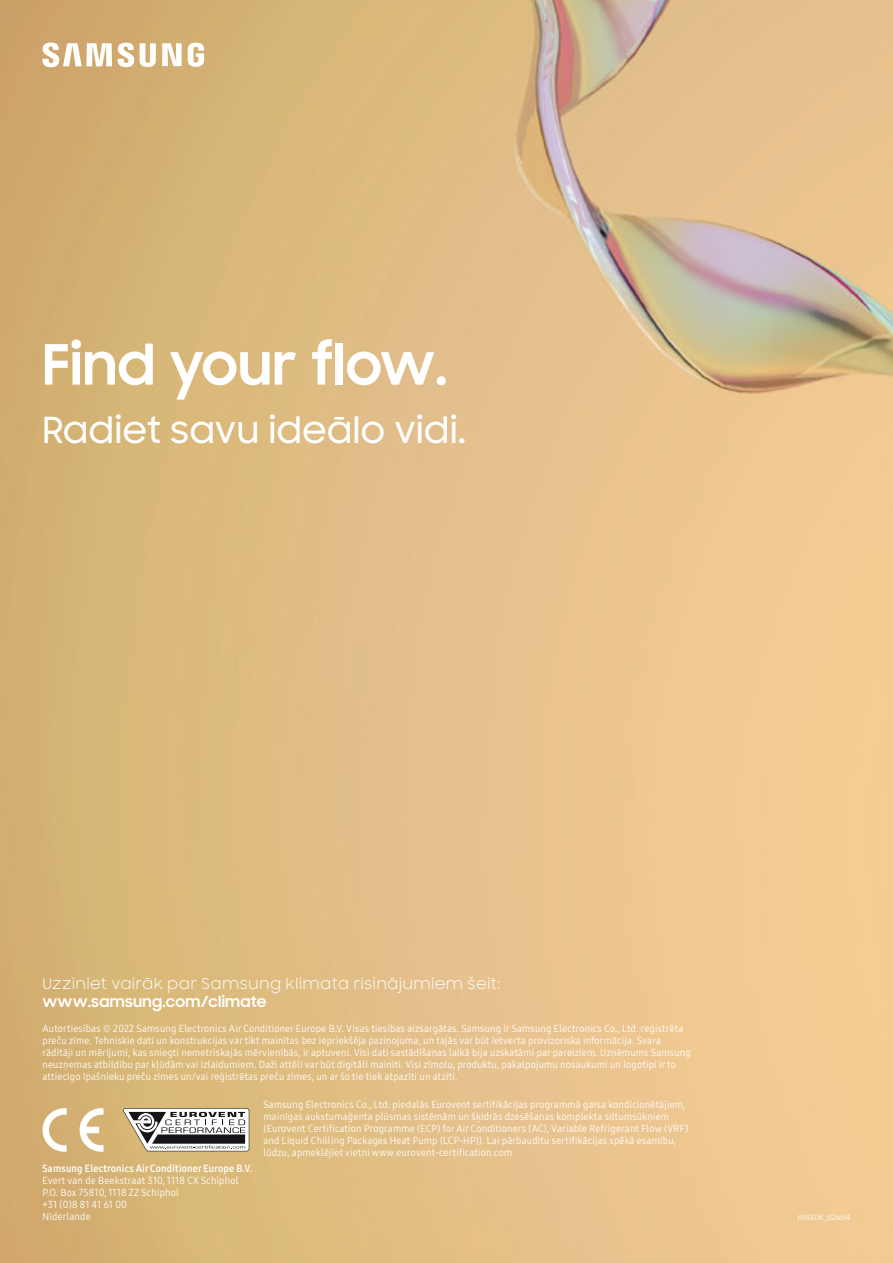
<style>
.page{position:relative;width:893px;height:1263px;background:#fff}
.page>*{position:absolute;margin:0;border:0;box-sizing:border-box;transform-origin:0 0}
.t1{font:700 55.5px "Samsung Sharp Sans";letter-spacing:.01em;color:#fff}
.t2{font:500 36px "Samsung Sharp Sans";color:#fff}
.t3{font:15px "Samsung Sharp Sans";letter-spacing:.02em;color:#fff}
.t4{font:700 15px "Samsung Sharp Sans";letter-spacing:.02em;color:#fff}
.t5{font:10.2px/12.1px "Samsung One 400 C";letter-spacing:.02em;color:#fff}
.t6{font:10.2px "Samsung One 700 C";letter-spacing:.02em;color:#fff}
.t7{font:7.5px "Samsung One 400 C";color:#fff}
</style>
<div class="page">
<img style="left:0;top:0;width:893px;height:1263px">
<svg style="left:80px;top:1108px;width:24px;height:44px"></svg>
<svg style="left:43px;top:1108px;width:24px;height:44px"></svg>
<svg style="left:123px;top:1108px;width:126px;height:43px"></svg>
<svg style="left:43px;top:43px;width:161px;height:24px"></svg>
<h1 class="t1" style="left:43px;top:324px;width:406px">Find your flow.</h1>
<h2 class="t2" style="left:43px;top:404px;width:425px">Radiet savu ideālo vidi.</h2>
<h3 class="t3" style="left:43px;top:973px;width:459px">Uzziniet vairāk par Samsung klimata risinājumiem šeit:</h3>
<h3 class="t4" style="left:43px;top:991px;width:226px">www.samsung.com/climate</h3>
<p class="t5" style="left:43px;top:1022px;width:650px">Autortiesības © 2022 Samsung Electronics Air Conditioner Europe B.V. Visas tiesības aizsargātas. Samsung ir Samsung Electronics Co., Ltd. reģistrēta preču zīme. Tehniskie dati un konstrukcijas vartikt mainītas bez iepriekšēja paziņojuma, un tajās var būt ietverta provizoriska informācija. Svara rādītāji un mērījumi, kas sniegti nemetriskajās mērvienībās, ir aptuveni. Visi dati sastādīšanas laikā bija uzskatāmi par pareiziem. Uzņēmums Samsung neuzņemas atbildību par kļūdām vai izlaidumiem. Daži attēli var būt digitāli mainīti. Visi zīmolu, produktu, pakalpojumu nosaukumi un logotipi ir to attiecīgo īpašnieku preču zīmes un/vai reģistrētas preču zīmes, un ar šo tie tiek atpazīti un atzīti.</p>
<p class="t5" style="left:264px;top:1098px;width:426px">Samsung Electronics Co., Ltd. piedalās Eurovent sertifikācijas programmā gaisa kondicionētājiem, mainīgas aukstumaģenta plūsmas sistēmām un šķidrās dzesēšanas komplekta siltumsūkņiem (Eurovent Certification Programme (ECP) for Air Conditioners (AC), Variable Refrigerant Flow (VRF) and Liquid Chilling Packages Heat Pump (LCP-HP)). Lai pārbaudītu sertifikācijas spēkā esamību, lūdzu, apmeklējiet vietni www.eurovent-certification.com</p>
<p class="t6" style="left:43px;top:1161px;width:211px">Samsung Electronics Air Conditioner Europe B.V.</p>
<p class="t5" style="left:43px;top:1174px;width:197px">Evert van de Beekstraat 310,1118 CX Schiphol<br>P.O. Box 75810,1118 ZZ Schiphol<br>+31 (0)8 81 41 61 00<br>Nīderlande</p>
<p class="t7" style="left:798px;top:1213px;width:54px">HHSEUK_026654</p>
</div>
